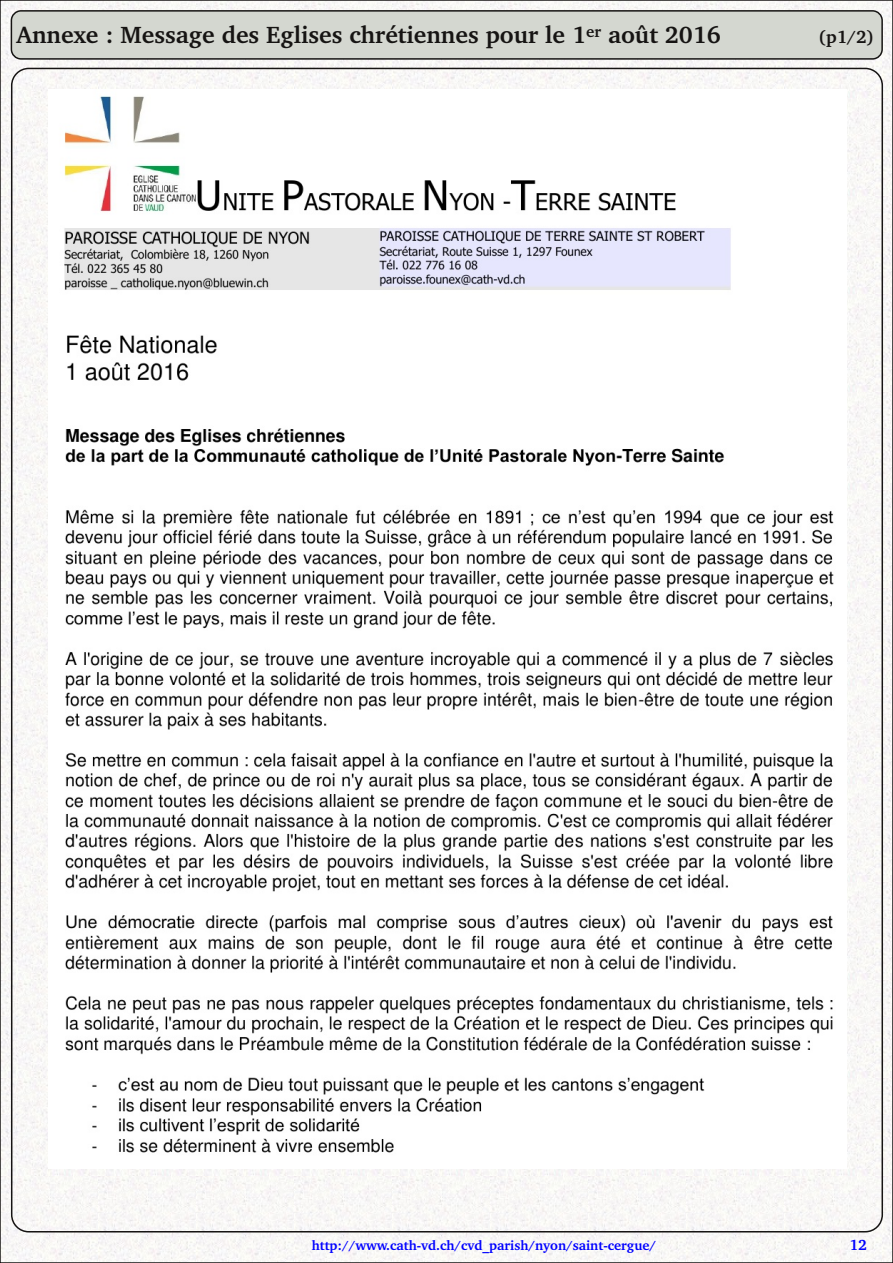
<style>
.page{position:relative;width:893px;height:1263px;background:#faf8f7}
.page>*{position:absolute;margin:0;border:0;box-sizing:border-box;transform-origin:0 0}
.t1{font:700 24px "Charter BT";color:#161413}
.t2{font:700 18px "Charter BT";color:#161413}
.t3{font:700 15px "Charter BT";color:#00f}
.t4{font:700 13.5px "Charter BT";color:#00f}
</style>
<div class="page">
<img style="left:64px;top:96px;width:770px;height:1057px">
<div style="left:11px;top:11px;width:871px;height:48px;background:#d4d7d0;border-radius:10px"></div>
<div style="left:11px;top:10px;width:872px;height:50px;border:2px solid #161413;border-radius:10px"></div>
<p class="t1" style="left:16px;top:25px;width:706px">Annexe : Message des Eglises chrétiennes pour le 1<sup>er</sup> août 2016</p>
<p class="t2" style="left:818px;top:30px;width:57px">(p1/2)</p>
<p class="t4" style="left:312px;top:1240px;width:346px">http://www.cath-vd.ch/cvd_parish/nyon/saint-cergue/</p>
<p class="t3" style="left:849px;top:1239px;width:19px">12</p>
</div>
